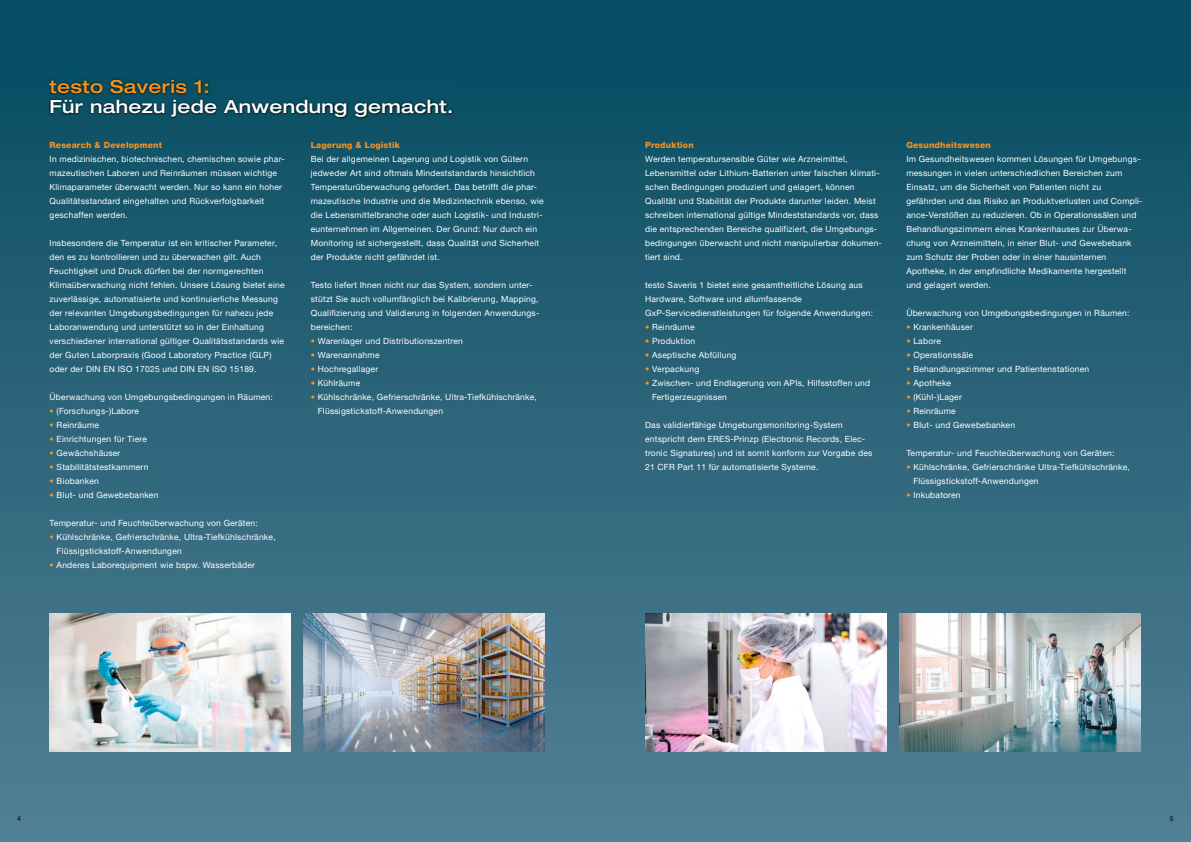
<style>
.page{position:relative;width:1191px;height:842px;background:#fff}
.page>*{position:absolute;margin:0;border:0;box-sizing:border-box;transform-origin:0 0}
.t1{font:500 expanded 18px "Helvetica Neue LTW1 G";letter-spacing:.02em;color:#fff}
.t2{font:500 expanded 18px "Helvetica Neue LTW1 G";letter-spacing:.02em;color:#f7941e}
.t3{font:8.5px/14px "Helvetica Neue LTW1 G";letter-spacing:.025em;color:#fff}
.t4{font:800 8.5px "Helvetica Neue LTW1 G";letter-spacing:.025em;color:#f7941e}
.t5{font:7px "Helvetica Neue LTW1 G";color:#000}
.s1{font-weight:800;color:#f7941e}
</style>
<div class="page">
<div style="left:595px;top:0;width:596px;height:842px;background:linear-gradient(to bottom,#044b60,#548095)"></div>
<svg style="left:0;top:0;width:595px;height:842px;background:#296378"></svg>
<img style="left:50px;top:614px;width:241px;height:137px">
<img style="left:304px;top:614px;width:241px;height:137px">
<img style="left:899px;top:614px;width:241px;height:137px">
<img style="left:645px;top:614px;width:241px;height:137px">
<img style="left:47px;top:78px;width:407px;height:41px">
<h1 class="t2" style="left:50px;top:75px;width:162px">testo Saveris 1:</h1>
<h1 class="t1" style="left:50px;top:95px;width:405px">Für nahezu jede Anwendung gemacht.</h1>
<p class="t4" style="left:50px;top:140px;width:114px">Research &amp; Development</p>
<p class="t3" style="left:50px;top:152px;width:237px">In medizinischen, biotechnischen, chemischen sowie phar&shy;mazeutischen Laboren und Reinräumen müssen wichtige Klimaparameter überwacht werden. Nur so kann ein hoher Qualitätsstandard eingehalten und Rückverfolgbarkeit geschaffen werden.</p>
<p class="t3" style="left:50px;top:236px;width:236px">Insbesondere die Temperatur ist ein kritischer Parameter, den es zu kontrollieren und zu überwachen gilt. Auch Feuchtigkeit und Druck dürfen bei der normgerechten Klimaüberwachung nicht fehlen. Unsere Lösung bietet eine zuverlässige, automatisierte und kontinuierliche Messung der relevanten Umgebungsbedingungen für nahezu jede Laboranwendung und unterstützt so in der Einhaltung verschiedener international gültiger Qualitätsstandards wie der Guten Laborpraxis (Good Laboratory Practice (GLP) oder der DIN EN ISO 17025 und DIN EN ISO 15189.</p>
<p class="t3" style="left:50px;top:390px;width:225px">Überwachung von Umgebungsbedingungen in Räumen:</p>
<p class="t3" style="left:50px;top:404px;width:91px"><span class="s1">•</span> (Forschungs-)Labore</p>
<p class="t3" style="left:50px;top:418px;width:51px"><span class="s1">•</span> Reinräume</p>
<p class="t3" style="left:50px;top:432px;width:99px"><span class="s1">•</span> Einrichtungen für Tiere</p>
<p class="t3" style="left:50px;top:446px;width:72px"><span class="s1">•</span> Gewächshäuser</p>
<p class="t3" style="left:50px;top:460px;width:100px"><span class="s1">•</span> Stabilitätstestkammern</p>
<p class="t3" style="left:50px;top:474px;width:51px"><span class="s1">•</span> Biobanken</p>
<p class="t3" style="left:50px;top:488px;width:110px"><span class="s1">•</span> Blut- und Gewebebanken</p>
<p class="t3" style="left:50px;top:516px;width:210px">Temperatur- und Feuchteüberwachung von Geräten:</p>
<p class="t3" style="left:57px;top:530px;width:220px;text-indent:-7px"><span class="s1">•</span> Kühlschränke, Gefrierschränke, Ultra-Tiefkühlschränke,<br>Flüssigstickstoff-Anwendungen</p>
<p class="t3" style="left:50px;top:558px;width:207px"><span class="s1">•</span> Anderes Laborequipment wie bspw. Wasserbäder</p>
<p class="t4" style="left:311px;top:140px;width:90px">Lagerung &amp; Logistik</p>
<p class="t3" style="left:311px;top:152px;width:234px">Bei der allgemeinen Lagerung und Logistik von Gütern jedweder Art sind oftmals Mindeststandards hinsichtlich Temperaturüberwachung gefordert. Das betrifft die phar&shy;mazeutische Industrie und die Medizintechnik ebenso, wie die Lebensmittelbranche oder auch Logistik- und Industri&shy;eunternehmen im Allgemeinen. Der Grund: Nur durch ein Monitoring ist sichergestellt, dass Qualität und Sicherheit der Produkte nicht gefährdet ist.</p>
<p class="t3" style="left:311px;top:278px;width:230px">Testo liefert Ihnen nicht nur das System, sondern unter&shy;stützt Sie auch vollumfänglich bei Kalibrierung, Mapping, Qualifizierung und Validierung in folgenden Anwendungs&shy;bereichen:</p>
<p class="t3" style="left:311px;top:334px;width:154px"><span class="s1">•</span> Warenlager und Distributionszentren</p>
<p class="t3" style="left:311px;top:348px;width:70px"><span class="s1">•</span> Warenannahme</p>
<p class="t3" style="left:311px;top:362px;width:69px"><span class="s1">•</span> Hochregallager</p>
<p class="t3" style="left:311px;top:376px;width:51px"><span class="s1">•</span> Kühlräume</p>
<p class="t3" style="left:318px;top:390px;width:220px;text-indent:-7px"><span class="s1">•</span> Kühlschränke, Gefrierschränke, Ultra-Tiefkühlschränke,<br>Flüssigstickstoff-Anwendungen</p>
<p class="t4" style="left:645px;top:140px;width:50px">Produktion</p>
<p class="t3" style="left:645px;top:152px;width:238px">Werden temperatursensible Güter wie Arzneimittel, Lebensmittel oder Lithium-Batterien unter falschen klimati&shy;schen Bedingungen produziert und gelagert, können Qualität und Stabilität der Produkte darunter leiden. Meist schreiben international gültige Mindeststandards vor, dass die entsprechenden Bereiche qualifiziert, die Umgebungs&shy;bedingungen überwacht und nicht manipulierbar dokumen&shy;tiert sind.</p>
<p class="t3" style="left:645px;top:278px;width:229px">testo Saveris 1 bietet eine gesamtheitliche Lösung aus<br>Hardware, Software und allumfassende<br>GxP-Servicedienstleistungen für folgende Anwendungen:</p>
<p class="t3" style="left:645px;top:320px;width:51px"><span class="s1">•</span> Reinräume</p>
<p class="t3" style="left:645px;top:334px;width:52px"><span class="s1">•</span> Produktion</p>
<p class="t3" style="left:645px;top:348px;width:93px"><span class="s1">•</span> Aseptische Abfüllung</p>
<p class="t3" style="left:645px;top:362px;width:56px"><span class="s1">•</span> Verpackung</p>
<p class="t3" style="left:652px;top:376px;width:219px;text-indent:-7px"><span class="s1">•</span> Zwischen- und Endlagerung von APIs, Hilfsstoffen und<br>Fertigerzeugnissen</p>
<p class="t3" style="left:645px;top:418px;width:229px">Das validierfähige Umgebungsmonitoring-System entspricht dem ERES-Prinzp (Electronic Records, Elec&shy;tronic Signatures) und ist somit konform zur Vorgabe des 21 CFR Part 11 für automatisierte Systeme.</p>
<p class="t4" style="left:906px;top:140px;width:86px">Gesundheitswesen</p>
<p class="t3" style="left:906px;top:152px;width:238px">Im Gesundheitswesen kommen Lösungen für Umgebungs&shy;messungen in vielen unterschiedlichen Bereichen zum Einsatz, um die Sicherheit von Patienten nicht zu gefährden und das Risiko an Produktverlusten und Compli&shy;ance-Verstößen zu reduzieren. Ob in Operationssälen und Behandlungszimmern eines Krankenhauses zur Überwa&shy;chung von Arzneimitteln, in einer Blut- und Gewebebank zum Schutz der Proben oder in einer hausinternen Apotheke, in der empfindliche Medikamente hergestellt und gelagert werden.</p>
<p class="t3" style="left:906px;top:306px;width:225px">Überwachung von Umgebungsbedingungen in Räumen:</p>
<p class="t3" style="left:906px;top:320px;width:68px"><span class="s1">•</span> Krankenhäuser</p>
<p class="t3" style="left:906px;top:334px;width:36px"><span class="s1">•</span> Labore</p>
<p class="t3" style="left:906px;top:348px;width:68px"><span class="s1">•</span> Operationssäle</p>
<p class="t3" style="left:906px;top:362px;width:184px"><span class="s1">•</span> Behandlungszimmer und Patientenstationen</p>
<p class="t3" style="left:906px;top:376px;width:46px"><span class="s1">•</span> Apotheke</p>
<p class="t3" style="left:906px;top:390px;width:57px"><span class="s1">•</span> (Kühl-)Lager</p>
<p class="t3" style="left:906px;top:404px;width:51px"><span class="s1">•</span> Reinräume</p>
<p class="t3" style="left:906px;top:418px;width:110px"><span class="s1">•</span> Blut- und Gewebebanken</p>
<p class="t3" style="left:906px;top:446px;width:210px">Temperatur- und Feuchteüberwachung von Geräten:</p>
<p class="t3" style="left:913px;top:460px;width:218px;text-indent:-7px"><span class="s1">•</span> Kühlschränke, Gefrierschränke Ultra-Tiefkühlschränke,<br>Flüssigstickstoff-Anwendungen</p>
<p class="t3" style="left:906px;top:488px;width:56px"><span class="s1">•</span> Inkubatoren</p>
<p class="t5" style="left:17px;top:815px;width:5px">4</p>
<p class="t5" style="left:1169px;top:815px;width:5px">5</p>
</div>
